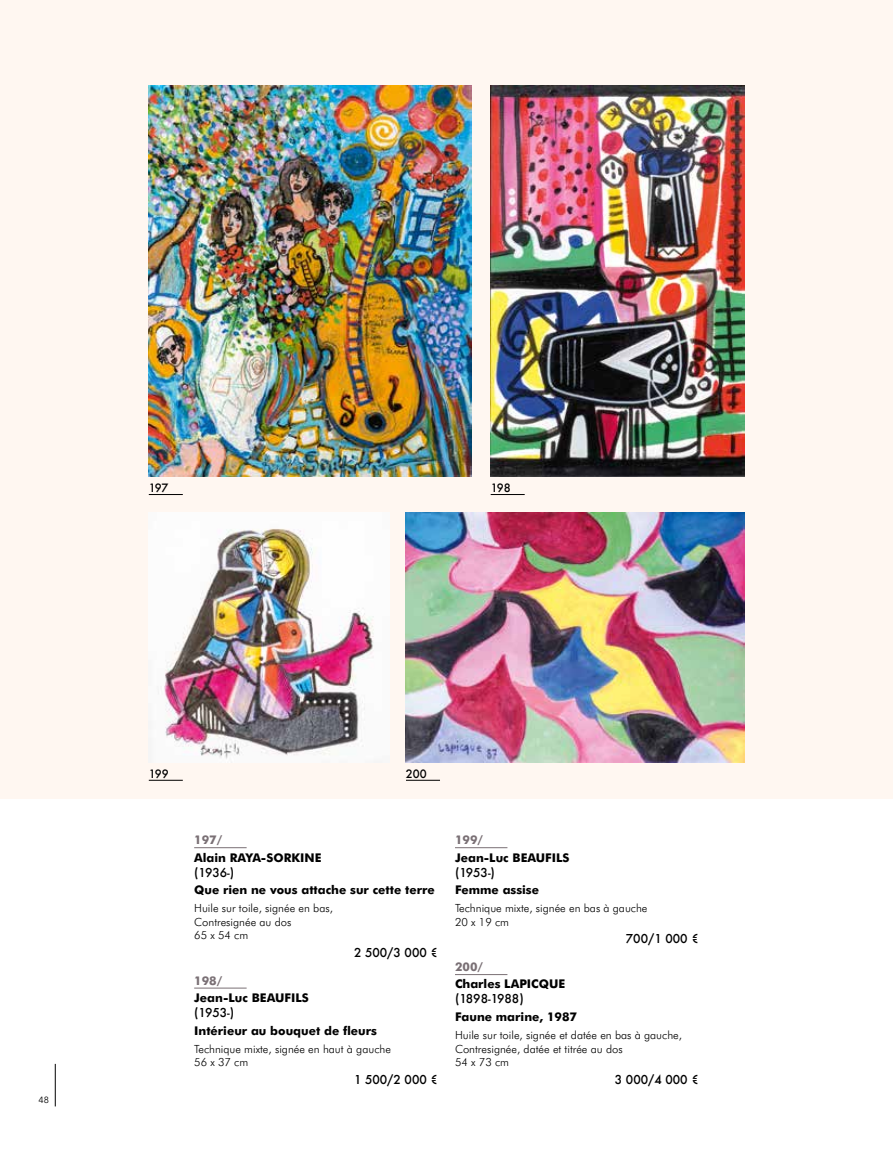
<style>
.page{position:relative;width:893px;height:1149px;background:#fff}
.page>*{position:absolute;margin:0;border:0;box-sizing:border-box;transform-origin:0 0}
.t1{font:700 12px "Futura BT";color:#000}
.t2{font:500 12px "Futura";color:#000}
.t3{font:700 12px "Futura BT";color:#7a7075}
.t4{font:300 11.25px/13.5px "Futura BT";color:#000}
.t5{font:500 11.25px "Futura";letter-spacing:-.015em;color:#000}
.t6{font:9px "Avenir Next";color:#000}
</style>
<div class="page">
<hr style="left:55px;top:1063px;width:1px;height:43px;background:#000">
<div style="left:0;top:0;width:893px;height:798px;background:#fff7f1"></div>
<img style="left:149px;top:85px;width:323px;height:391px">
<img style="left:491px;top:85px;width:253px;height:391px">
<img style="left:149px;top:512px;width:241px;height:249px">
<img style="left:406px;top:512px;width:338px;height:249px">
<hr style="left:194px;top:847px;width:53px;height:1px;background:#7a7075">
<hr style="left:194px;top:987px;width:53px;height:1px;background:#7a7075">
<hr style="left:455px;top:847px;width:52px;height:1px;background:#7a7075">
<hr style="left:455px;top:973px;width:52px;height:1px;background:#7a7075">
<hr style="left:149px;top:494px;width:34px;height:1px;background:#000">
<hr style="left:491px;top:494px;width:34px;height:1px;background:#000">
<hr style="left:149px;top:779px;width:34px;height:1px;background:#000">
<hr style="left:406px;top:779px;width:34px;height:1px;background:#000">
<p class="t5" style="left:149px;top:480px;width:21px">197</p>
<p class="t5" style="left:491px;top:480px;width:21px">198</p>
<p class="t6" style="left:38px;top:1091px;width:12px">48</p>
<p class="t5" style="left:149px;top:765px;width:21px">199</p>
<p class="t5" style="left:406px;top:765px;width:22px">200</p>
<p class="t3" style="left:194px;top:832px;width:29px">197/</p>
<p class="t1" style="left:194px;top:849px;width:129px">Alain RAYA-SORKINE</p>
<p class="t2" style="left:194px;top:863px;width:42px">(1936-)</p>
<p class="t1" style="left:194px;top:882px;width:242px">Que rien ne vous attache sur cette terre</p>
<p class="t4" style="left:194px;top:901px;width:140px">Huile sur toile, signée en bas,<br>Contresignée au dos<br>65 x 54 cm</p>
<p class="t2" style="left:354px;top:943px;width:85px">2 500/3 000 €</p>
<p class="t3" style="left:194px;top:972px;width:29px">198/</p>
<p class="t1" style="left:194px;top:990px;width:116px">Jean-Luc BEAUFILS</p>
<p class="t2" style="left:194px;top:1003px;width:42px">(1953-)</p>
<p class="t1" style="left:194px;top:1022px;width:184px">Intérieur au bouquet de fleurs</p>
<p class="t4" style="left:194px;top:1041px;width:198px">Technique mixte, signée en haut à gauche<br>56 x 37 cm</p>
<p class="t2" style="left:354px;top:1070px;width:85px">1 500/2 000 €</p>
<p class="t3" style="left:455px;top:832px;width:29px">199/</p>
<p class="t1" style="left:455px;top:849px;width:116px">Jean-Luc BEAUFILS</p>
<p class="t2" style="left:455px;top:863px;width:42px">(1953-)</p>
<p class="t1" style="left:455px;top:882px;width:86px">Femme assise</p>
<p class="t4" style="left:455px;top:901px;width:194px">Technique mixte, signée en bas à gauche<br>20 x 19 cm</p>
<p class="t2" style="left:626px;top:930px;width:74px">700/1 000 €</p>
<p class="t3" style="left:455px;top:959px;width:29px">200/</p>
<p class="t1" style="left:455px;top:976px;width:112px">Charles LAPICQUE</p>
<p class="t2" style="left:455px;top:990px;width:70px">(1898-1988)</p>
<p class="t1" style="left:455px;top:1009px;width:124px">Faune marine, 1987</p>
<p class="t4" style="left:455px;top:1027px;width:229px">Huile sur toile, signée et datée en bas à gauche,<br>Contresignée, datée et titrée au dos<br>54 x 73 cm</p>
<p class="t2" style="left:615px;top:1070px;width:85px">3 000/4 000 €</p>
</div>
